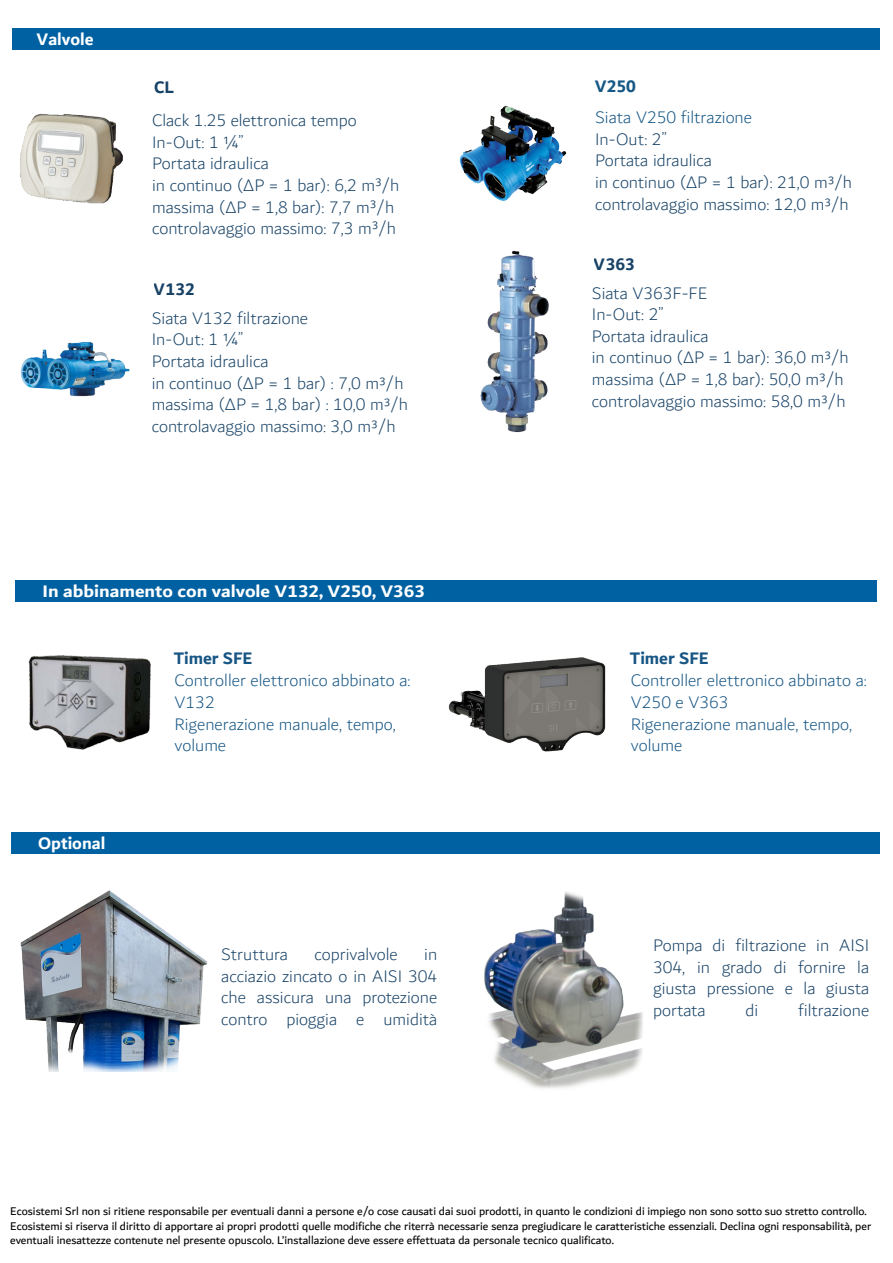
<style>
.page{position:relative;width:893px;height:1263px;background:#fff}
.page>*{position:absolute;margin:0;border:0;box-sizing:border-box;transform-origin:0 0}
.t1{font:300 18px/21.6px "Dubai";color:#184367}
.t2{font:300 18px/21.6px "Dubai";color:#194367;text-align:justify}
.t3{font:300 18px/21.6px "Dubai";color:#175684}
.t4{font:700 18px "Dubai";color:#fff;scale:1.09 1}
.t5{font:300 18px "Dubai";color:#155785}
.t6{font:700 18px "Dubai";color:#175684}
.t7{font:700 18px "Dubai";color:#fff}
.t8{font:700 18px "Dubai";color:#184367}
.t9{font:700 18px "Dubai";color:#155785}
.t10{font:12px/14.4px "Dubai";color:#000}
</style>
<div class="page">
<img style="left:484px;top:891px;width:159px;height:198px">
<img style="left:20px;top:890px;width:188px;height:182px">
<div style="left:11px;top:833px;width:869px;height:21px;background:#0061a2"></div>
<img style="left:448px;top:657px;width:158px;height:95px">
<img style="left:28px;top:655px;width:123px;height:95px">
<div style="left:16px;top:581px;width:861px;height:21px;background:#0061a2"></div>
<img style="left:20px;top:342px;width:110px;height:55px">
<img style="left:480px;top:250px;width:69px;height:183px">
<img style="left:20px;top:113px;width:103px;height:91px">
<img style="left:459px;top:105px;width:108px;height:96px">
<div style="left:12px;top:28px;width:868px;height:21px;background:#0061a2"></div>
<p class="t7" style="left:37px;top:28px;width:59px">Valvole</p>
<p class="t8" style="left:154px;top:76px;width:21px">CL</p>
<p class="t1" style="left:152px;top:110px;width:249px">Clack 1.25 elettronica tempo<br>In-Out: 1 ¼”<br>Portata idraulica<br>in continuo (ΔP = 1 bar): 6,2 m³/h massima (ΔP = 1,8 bar): 7,7 m³/h controlavaggio massimo: 7,3 m³/h</p>
<p class="t9" style="left:595px;top:75px;width:42px">V250</p>
<p class="t5" style="left:595px;top:103px;width:158px">Siata V250 filtrazione</p>
<p class="t1" style="left:595px;top:128px;width:258px">In-Out: 2”<br>Portata idraulica<br>in continuo (ΔP = 1 bar): 21,0 m3/h controlavaggio massimo: 12,0 m3/h</p>
<p class="t8" style="left:594px;top:253px;width:42px">V363</p>
<p class="t8" style="left:154px;top:278px;width:42px">V132</p>
<p class="t1" style="left:592px;top:282px;width:258px">Siata V363F-FE<br>In-Out: 2”<br>Portata idraulica<br>in continuo (ΔP = 1 bar): 36,0 m3/h massima (ΔP = 1,8 bar): 50,0 m3/h controlavaggio massimo: 58,0 m3/h</p>
<p class="t1" style="left:152px;top:308px;width:258px">Siata V132 filtrazione<br>In-Out: 1 ¼”<br>Portata idraulica<br>in continuo (ΔP = 1 bar) : 7,0 m3/h massima (ΔP = 1,8 bar) : 10,0 m3/h controlavaggio massimo: 3,0 m3/h</p>
<p class="t4" style="left:43px;top:580px;width:352px">In abbinamento con valvole V132, V250, V363</p>
<p class="t6" style="left:174px;top:648px;width:80px">Timer SFE</p>
<p class="t7" style="left:38px;top:833px;width:69px">Optional</p>
<p class="t3" style="left:175px;top:670px;width:237px">Controller elettronico abbinato a:<br>V132<br>Rigenerazione manuale, tempo, volume</p>
<p class="t2" style="left:221px;top:944px;width:68px">Struttura</p>
<p class="t2" style="left:315px;top:944px;width:85px">coprivalvole</p>
<p class="t2" style="left:221px;top:944px;width:218px;text-indent:203px">in acciazio zincato o in AISI 304 che assicura una protezione contro pioggia e umidità</p>
<p class="t6" style="left:630px;top:648px;width:80px">Timer SFE</p>
<p class="t3" style="left:631px;top:670px;width:237px">Controller elettronico abbinato a:<br>V250 e V363<br>Rigenerazione manuale, tempo, volume</p>
<p class="t2" style="left:653px;top:935px;width:218px">Pompa di filtrazione in AISI 304, in grado di fornire la giusta pressione e la giusta portata</p>
<p class="t2" style="left:746px;top:1000px;width:14px">di</p>
<p class="t2" style="left:798px;top:1000px;width:72px">filtrazione</p>
<p class="t10" style="left:10px;top:1204px;width:862px">Ecosistemi Srl non si ritiene responsabile per eventuali danni a persone e/o cose causati dai suoi prodotti, in quanto le condizioni di impiego non sono sotto suo stretto controllo.<br>Ecosistemi si riserva il diritto di apportare ai propri prodotti quelle modifiche che riterrà necessarie senza pregiudicare le caratteristiche essenziali. Declina ogni responsabilità, per eventuali inesattezze contenute nel presente opuscolo. L’installazione deve essere effettuata da personale tecnico qualificato.</p>
</div>
